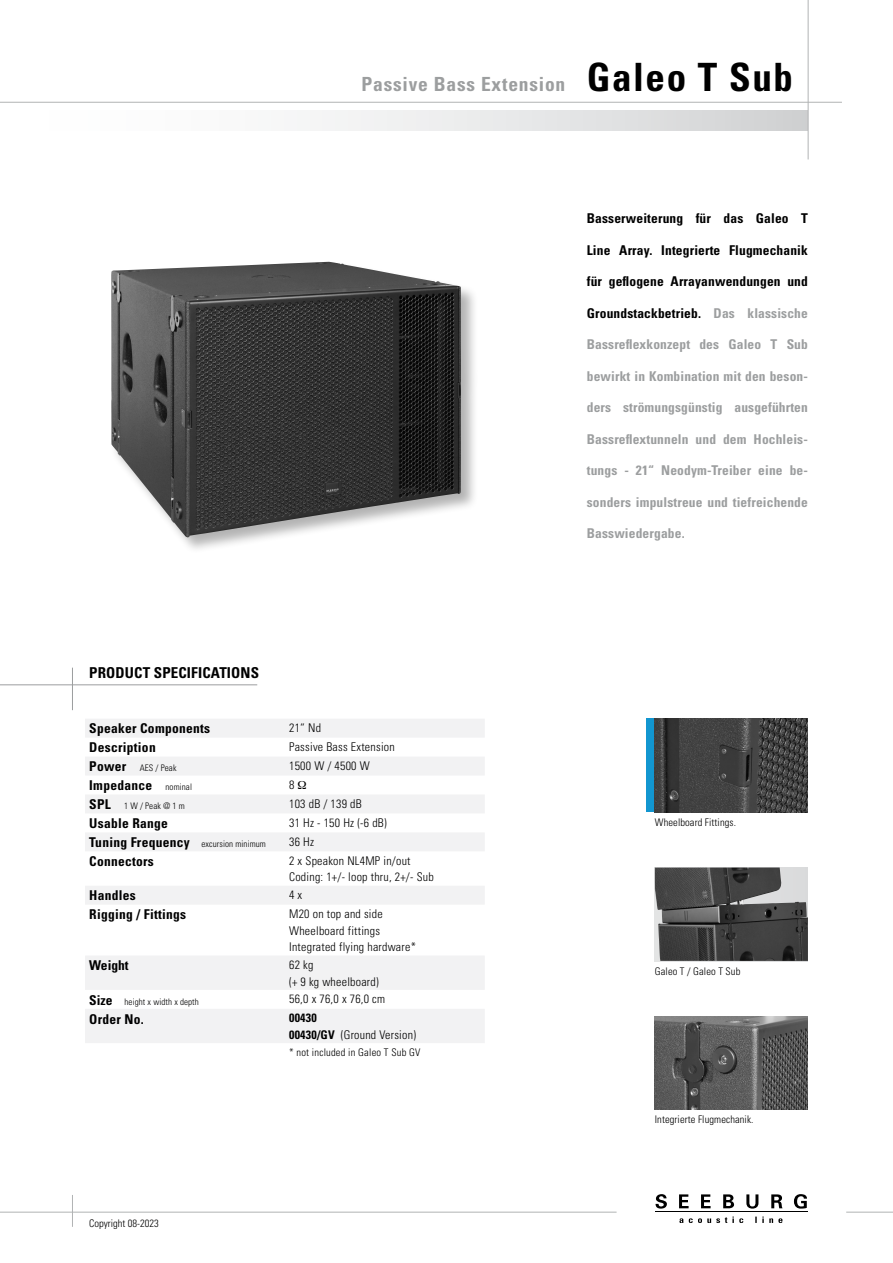
<style>
.page{position:relative;width:893px;height:1263px;background:#fff}
.page>*{position:absolute;margin:0;border:0;box-sizing:border-box;transform-origin:0 0}
.t1{font:700 condensed 39px "Univers";letter-spacing:.04em;color:#000}
.t2{font:700 condensed 19.5px "Univers";letter-spacing:.04em;color:#9c9e9f}
.t3{font:700 condensed 15px "Univers";letter-spacing:.01em;color:#000}
.t4{font:700 condensed 13.5px "Univers";letter-spacing:.01em;color:#000}
.t5{font:700 condensed 13.5px "Univers";letter-spacing:.01em;color:#9c9e9f}
.t6{font:300 condensed 12px/16.5px "Univers";letter-spacing:.02em;color:#000}
.t7{font:300 condensed 10.5px "Univers";letter-spacing:.01em;color:#000}
.t8{font:300 condensed 9px "Univers";letter-spacing:.01em;color:#000}
.s1{color:#9c9e9f}
.s2{font-weight:700;font-size:13.5px}
.s3{font-weight:300;font-size:9px}
.s4{font-weight:700}
</style>
<div class="page">
<hr style="left:0;top:684px;width:257px;height:1px;background:#9c9e9f">
<hr style="left:72px;top:668px;width:1px;height:42px;background:#9c9e9f">
<div style="left:0;top:111px;width:808px;height:19px;background:linear-gradient(to right,#fff,#d4d5d6)"></div>
<hr style="left:0;top:102px;width:842px;height:1px;background:#b1b3b4">
<hr style="left:808px;top:0;width:1px;height:159px;background:#b1b3b4">
<hr style="left:0;top:1212px;width:617px;height:1px;background:#b1b3b4">
<hr style="left:846px;top:1212px;width:47px;height:1px;background:#b1b3b4">
<hr style="left:655px;top:1211px;width:152px;height:1px;background:#000">
<svg style="left:679px;top:1216px;width:103px;height:7px"></svg>
<svg style="left:655px;top:1194px;width:12px;height:14px"></svg>
<svg style="left:679px;top:1194px;width:10px;height:14px"></svg>
<svg style="left:701px;top:1194px;width:10px;height:14px"></svg>
<svg style="left:723px;top:1194px;width:11px;height:14px"></svg>
<svg style="left:746px;top:1194px;width:12px;height:14px"></svg>
<svg style="left:771px;top:1194px;width:11px;height:14px"></svg>
<svg style="left:794px;top:1194px;width:13px;height:14px"></svg>
<hr style="left:72px;top:1195px;width:1px;height:32px;background:#b1b3b4">
<div style="left:646px;top:719px;width:9px;height:93px;background:#1296d0"></div>
<img style="left:655px;top:719px;width:153px;height:93px">
<img style="left:655px;top:1016px;width:153px;height:94px">
<img style="left:655px;top:867px;width:153px;height:94px">
<div style="left:110px;top:261px;width:369px;height:293px;background:#000;opacity:.3"></div>
<img style="left:111px;top:262px;width:350px;height:275px">
<svg style="left:85px;top:719px;width:400px;height:324px"></svg>
<svg style="left:298px;top:781px;width:8px;height:8px"></svg>
<h2 class="t2" style="left:362px;top:72px;width:205px">Passive Bass Extension</h2>
<h1 class="t1" style="left:587px;top:53px;width:208px">Galeo T Sub</h1>
<p class="t4" style="left:587px;top:210px;width:223px">Basserweiterung für das Galeo T</p>
<p class="t4" style="left:587px;top:241px;width:223px">Line Array. Integrierte Flugmechanik</p>
<p class="t4" style="left:587px;top:273px;width:223px">für geflogene Arrayanwendungen und</p>
<p class="t4" style="left:587px;top:304px;width:223px">Groundstackbetrieb. <span class="s1">Das klassische</span></p>
<p class="t5" style="left:587px;top:336px;width:223px">Bassreflexkonzept des Galeo T Sub</p>
<p class="t5" style="left:587px;top:367px;width:223px">bewirkt in Kombination mit den beson-</p>
<p class="t5" style="left:587px;top:399px;width:223px">ders strömungsgünstig ausgeführten</p>
<p class="t5" style="left:587px;top:430px;width:223px">Bassreflextunneln und dem Hochleis-</p>
<p class="t5" style="left:587px;top:462px;width:223px">tungs - 21“ Neodym-Treiber eine be-</p>
<p class="t5" style="left:587px;top:493px;width:223px">sonders impulstreue und tiefreichende</p>
<p class="t5" style="left:587px;top:525px;width:99px">Basswiedergabe.</p>
<p class="t3" style="left:89px;top:663px;width:171px">PRODUCT SPECIFICATIONS</p>
<p class="t4" style="left:89px;top:720px;width:122px">Speaker Components</p>
<p class="t6" style="left:289px;top:720px;width:33px">21“ Nd</p>
<p class="t4" style="left:89px;top:739px;width:68px">Description</p>
<p class="t6" style="left:289px;top:738px;width:107px">Passive Bass Extension</p>
<p class="t8" style="left:89px;top:763px;width:89px"><span class="s2">Power</span> AES / Peak</p>
<p class="t6" style="left:289px;top:757px;width:82px">1500 W / 4500 W</p>
<p class="t4" style="left:89px;top:777px;width:104px">Impedance <span class="s3">nominal</span></p>
<p class="t6" style="left:289px;top:776px;width:7px">8</p>
<p class="t8" style="left:89px;top:801px;width:97px"><span class="s2">SPL</span> 1 W / Peak @ 1 m</p>
<p class="t6" style="left:289px;top:795px;width:74px">103 dB / 139 dB</p>
<p class="t4" style="left:89px;top:815px;width:80px">Usable Range</p>
<p class="t6" style="left:289px;top:814px;width:99px">31 Hz - 150 Hz (-6 dB)</p>
<p class="t8" style="left:89px;top:838px;width:178px"><span class="s2">Tuning Frequency</span> excursion minimum</p>
<p class="t6" style="left:289px;top:833px;width:26px">36 Hz</p>
<p class="t4" style="left:89px;top:853px;width:66px">Connectors</p>
<p class="t6" style="left:289px;top:852px;width:146px">2 x Speakon NL4MP in/out<br>Coding: 1+/- loop thru, 2+/- Sub</p>
<p class="t4" style="left:89px;top:887px;width:48px">Handles</p>
<p class="t6" style="left:289px;top:887px;width:15px">4 x</p>
<p class="t4" style="left:89px;top:906px;width:98px">Rigging / Fittings</p>
<p class="t6" style="left:289px;top:906px;width:128px">M20 on top and side<br>Wheelboard fittings<br>Integrated flying hardware*</p>
<p class="t4" style="left:89px;top:957px;width:41px">Weight</p>
<p class="t6" style="left:289px;top:956px;width:91px">62 kg<br>(+ 9 kg wheelboard)</p>
<p class="t8" style="left:89px;top:996px;width:111px"><span class="s2">Size</span> height x width x depth</p>
<p class="t6" style="left:289px;top:991px;width:98px">56,0 x 76,0 x 76,0 cm</p>
<p class="t4" style="left:89px;top:1010px;width:56px">Order No.</p>
<p class="t6" style="left:289px;top:1010px;width:128px"><span class="s4">00430<br>00430/GV</span> (Ground Version)</p>
<p class="t7" style="left:289px;top:1045px;width:133px">* not included in Galeo T Sub GV</p>
<p class="t7" style="left:89px;top:1216px;width:71px">Copyright 08-2023</p>
<p class="t7" style="left:655px;top:816px;width:83px">Wheelboard Fittings.</p>
<p class="t7" style="left:655px;top:964px;width:87px">Galeo T / Galeo T Sub</p>
<p class="t7" style="left:655px;top:1113px;width:100px">Integrierte Flugmechanik.</p>
</div>
